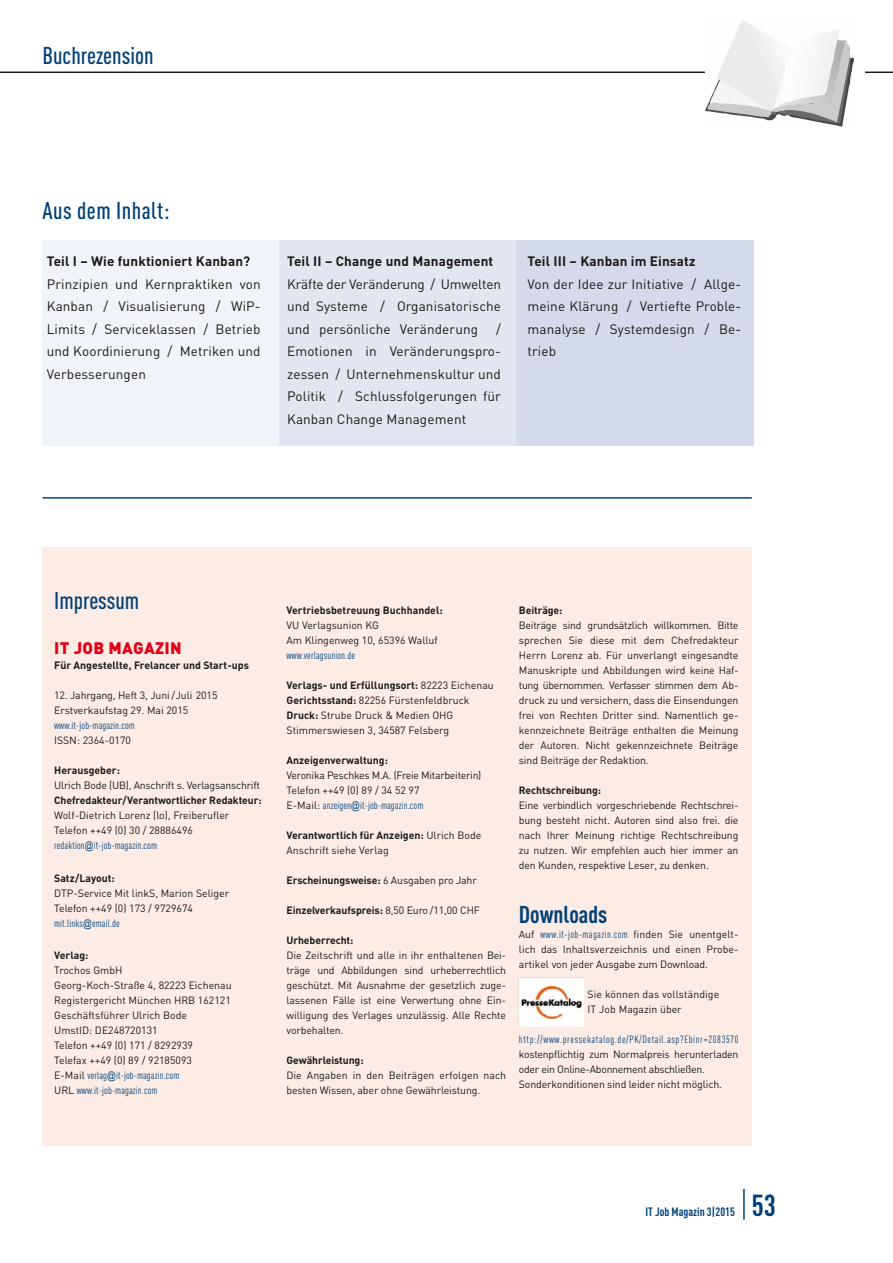
<style>
.page{position:relative;width:893px;height:1263px;background:#fff}
.page>*{position:absolute;margin:0;border:0;box-sizing:border-box;transform-origin:0 0}
.t1{font:700 30px "DIN Cond";color:#004179}
.t2{font:500 24px "DIN Cond";color:#004179}
.t3{font:500 24px "DIN Cond";letter-spacing:.02em;color:#004179}
.t4{font:700 24px "DIN Cond";color:#004179}
.t5{font:900 16.5px "DIN";letter-spacing:.02em;color:#e30017}
.t6{font:13.5px/22.5px "DIN";letter-spacing:.01em;color:#1a1a18;text-align:justify}
.t7{font:700 13.5px "DIN";letter-spacing:.01em;color:#1a1a18}
.t8{font:700 12px "DIN Cond";color:#004179}
.t9{font:10.5px/15px "DIN";letter-spacing:-.005em;color:#1a1a18}
.t10{font:700 10.5px "DIN";letter-spacing:-.01em;color:#1a1a18}
.t11{font:10.5px/15px "DIN Cond";letter-spacing:.01em;color:#004179}
.t12{font:10.5px/15px "DIN";letter-spacing:-.025em;color:#1a1a18}
.t13{font:10.5px "DIN Cond";letter-spacing:.055em;color:#004179}
.s1{font-family:"Arial Narrow"}
.s2{font-family:"DIN";color:#1a1a18}
.s3{font-weight:700}
.s4{font-weight:400}
.s5{font-family:"DIN Cond";color:#004179}
</style>
<div class="page">
<hr style="left:0;top:72px;width:893px;height:1px;background:#1a1a18">
<hr style="left:743px;top:1189px;width:2px;height:31px;background:#004179">
<div style="left:43px;top:240px;width:237px;height:206px;background:#f0f3f8"></div>
<div style="left:280px;top:240px;width:237px;height:206px;background:#e2e6f1"></div>
<div style="left:517px;top:240px;width:237px;height:206px;background:#d4daea"></div>
<div style="left:43px;top:547px;width:709px;height:598px;background:#fdece5"></div>
<img style="left:518px;top:977px;width:66px;height:50px">
<hr style="left:43px;top:497px;width:709px;height:2px;background:#004179">
<div style="left:705px;top:45px;width:159px;height:70px;background:#fff"></div>
<svg style="left:705px;top:20px;width:149px;height:107px"></svg>
<h2 class="t2" style="left:43px;top:42px;width:112px">Buchrezension</h2>
<h2 class="t3" style="left:43px;top:196px;width:129px">Aus dem Inhalt:</h2>
<p class="t7" style="left:47px;top:253px;width:205px">Teil I – Wie funktioniert Kanban?</p>
<p class="t6" style="left:47px;top:272px;width:215px">Prinzipien und Kernpraktiken von Kanban / Visualisierung / WiP-Limits / Serviceklassen / Betrieb und Koordinierung / Metriken und Verbesserungen</p>
<p class="t7" style="left:287px;top:253px;width:208px">Teil II – Change und Management</p>
<p class="t6" style="left:287px;top:272px;width:215px">Kräfte der Veränderung / Umwelten und Systeme / Organisatorische und persönliche Veränderung</p>
<p class="t6" style="left:287px;top:317px;width:215px;text-indent:209px">/ Emotionen in Veränderungspro&shy;zessen / Unternehmenskultur und Politik / Schlussfolgerungen für Kanban Change Management</p>
<p class="t7" style="left:527px;top:253px;width:170px">Teil III – Kanban im Einsatz</p>
<p class="t6" style="left:527px;top:272px;width:215px">Von der Idee zur Initiative / Allge&shy;meine Klärung / Vertiefte Proble&shy;manalyse / Systemdesign / Be&shy;trieb</p>
<h2 class="t2" style="left:54px;top:586px;width:87px">Impressum</h2>
<h3 class="t5" style="left:54px;top:637px;width:129px">IT JOB MAGAZIN</h3>
<p class="t10" style="left:54px;top:659px;width:196px">Für Angestellte, Frelancer und Start-ups</p>
<p class="t9" style="left:54px;top:688px;width:165px">12. Jahrgang, Heft 3, Juni /Juli 2015<br>Erstverkaufstag 29. Mai 2015</p>
<p class="t11" style="left:54px;top:718px;width:82px">www.it-job-magazin.com</p>
<p class="t9" style="left:54px;top:733px;width:78px">ISSN: 2364-0170</p>
<p class="t10" style="left:54px;top:764px;width:67px">Herausgeber:</p>
<p class="t9" style="left:54px;top:778px;width:207px">Ulrich Bode (UB), Anschrift s. Verlagsanschrift</p>
<p class="t10" style="left:54px;top:794px;width:209px">Chefredakteur/Verantwortlicher Redakteur:</p>
<p class="t9" style="left:54px;top:808px;width:177px">Wolf-Dietrich Lorenz (lo), Freiberufler<br>Telefon ++49 (0) 30 / 28886496</p>
<p class="t11" style="left:54px;top:838px;width:104px">redaktion<span class="s1">@</span>it-job-magazin.com</p>
<p class="t10" style="left:54px;top:872px;width:62px">Satz/Layout:</p>
<p class="t9" style="left:54px;top:886px;width:177px">DTP-Service Mit linkS, Marion Seliger<br>Telefon ++49 (0) 173 / 9729674</p>
<p class="t11" style="left:54px;top:916px;width:67px">mit.links<span class="s1">@</span>email.de</p>
<p class="t10" style="left:54px;top:948px;width:36px">Verlag:</p>
<p class="t9" style="left:54px;top:962px;width:179px">Trochos GmbH<br>Georg-Koch-Straße 4, 82223 Eichenau<br>Registergericht München HRB 162121<br>Geschäftsführer Ulrich Bode<br>UmstID: DE248720131<br>Telefon ++49 (0) 171 / 8292939<br>Telefax ++49 (0) 89 / 92185093</p>
<p class="t11" style="left:54px;top:1068px;width:127px"><span class="s2">E-Mail</span> verlag<span class="s1">@</span>it-job-magazin.com<br><span class="s2">URL</span> www.it-job-magazin.com</p>
<p class="t10" style="left:287px;top:603px;width:158px">Vertriebsbetreuung Buchhandel:</p>
<p class="t9" style="left:287px;top:617px;width:153px">VU Verlagsunion KG<br>Am Klingenweg 10, 65396 Walluf</p>
<p class="t11" style="left:287px;top:647px;width:70px">www.verlagsunion.de</p>
<p class="t9" style="left:287px;top:677px;width:209px"><span class="s3">Verlags- und Erfüllungsort:</span> 82223 Eichenau <span class="s3">Gerichtsstand:</span> 82256 Fürstenfeldbruck <span class="s3">Druck:</span> Strube Druck &amp; Medien OHG Stimmerswiesen 3, 34587 Felsberg</p>
<p class="t10" style="left:287px;top:753px;width:103px">Anzeigenverwaltung:</p>
<p class="t12" style="left:287px;top:767px;width:196px">Veronika Peschkes M.A. (Freie Mitarbeiterin)<br>Telefon ++49 (0) 89 / 34 52 97</p>
<p class="t11" style="left:287px;top:797px;width:138px"><span class="s2">E-Mail:</span> anzeigen<span class="s1">@</span>it-job-magazin.com</p>
<p class="t9" style="left:287px;top:827px;width:196px"><span class="s3">Verantwortlich für Anzeigen:</span> Ulrich Bode<br>Anschrift siehe Verlag</p>
<p class="t10" style="left:287px;top:873px;width:192px">Erscheinungsweise: <span class="s4">6 Ausgaben pro Jahr</span></p>
<p class="t10" style="left:287px;top:903px;width:195px">Einzelverkaufspreis: <span class="s4">8,50 Euro /11,00 CHF</span></p>
<p class="t10" style="left:287px;top:933px;width:68px">Urheberrecht:</p>
<p class="t9" style="left:287px;top:947px;width:221px;text-align:justify">Die Zeitschrift und alle in ihr enthaltenen Bei&shy;träge und Abbildungen sind urheberrechtlich geschützt. Mit Ausnahme der gesetzlich zuge&shy;lassenen Fälle ist eine Verwertung ohne Ein&shy;willigung des Verlages unzulässig. Alle Rechte vorbehalten.</p>
<p class="t10" style="left:287px;top:1053px;width:79px">Gewährleistung:</p>
<p class="t9" style="left:287px;top:1067px;width:221px">Die Angaben in den Beiträgen erfolgen nach besten Wissen, aber ohne Gewährleistung.</p>
<p class="t10" style="left:519px;top:603px;width:45px">Beiträge:</p>
<p class="t9" style="left:519px;top:617px;width:221px;text-align:justify">Beiträge sind grundsätzlich willkommen. Bitte sprechen Sie diese mit dem Chefredakteur Herrn Lorenz ab. Für unverlangt eingesandte Manuskripte und Abbildungen wird keine Haf&shy;tung übernommen. Verfasser stimmen dem Ab&shy;druck zu und versichern, dass die Einsendungen frei von Rechten Dritter sind. Namentlich ge&shy;kennzeichnete Beiträge enthalten die Meinung der Autoren. Nicht gekennzeichnete Beiträge sind Beiträge der Redaktion.</p>
<p class="t10" style="left:519px;top:783px;width:84px">Rechtschreibung:</p>
<p class="t9" style="left:519px;top:797px;width:221px;text-align:justify">Eine verbindlich vorgeschriebende Rechtschrei&shy;bung besteht nicht. Autoren sind also frei. die nach Ihrer Meinung richtige Rechtschreibung zu nutzen. Wir empfehlen auch hier immer an den Kunden, respektive Leser, zu denken.</p>
<h2 class="t4" style="left:519px;top:899px;width:90px">Downloads</h2>
<p class="t9" style="left:519px;top:926px;width:221px;text-align:justify">Auf <span class="s5">www.it-job-magazin.com</span> finden Sie unentgelt&shy;lich das Inhaltsverzeichnis und einen Probe&shy;artikel von jeder Ausgabe zum Download.</p>
<p class="t9" style="left:588px;top:986px;width:133px">Sie können das vollständige<br>IT Job Magazin über</p>
<p class="t13" style="left:519px;top:1033px;width:221px">http://www.pressekatalog.de/PK/Detail.asp?Ebinr=2083570</p>
<p class="t9" style="left:519px;top:1046px;width:221px">kostenpflichtig zum Normalpreis herunterladen oder ein Online-Abonnement abschließen.<br>Sonderkonditionen sind leider nicht möglich.</p>
<p class="t8" style="left:645px;top:1204px;width:91px">IT Job Magazin 3|2015</p>
<h1 class="t1" style="left:752px;top:1187px;width:26px">53</h1>
</div>
